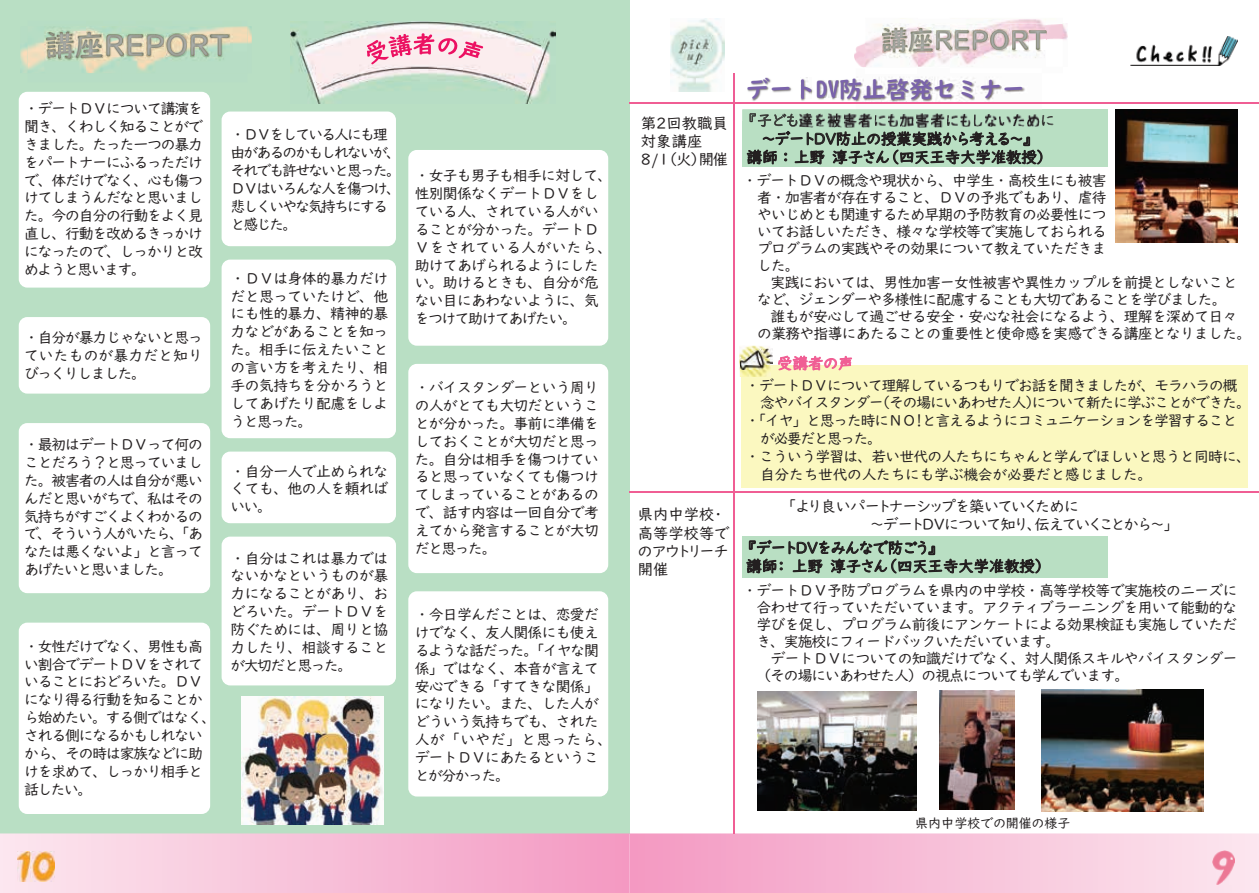
<style>
.page{position:relative;width:1259px;height:893px;background:#fff}
.page>*{position:absolute;margin:0;border:0;box-sizing:border-box;transform-origin:0 0}
.t1{font:23.25px "UD Digi Kyokasho N B";color:#7a63ab}
.t2{font:15.3px/18.3px "UD Digi Kyokasho NK R";color:#231f20}
.t3{font:14.85px/17.9px "UD Digi Kyokasho N R";letter-spacing:-.06em;color:#231f20;text-align:justify}
.t4{font:14.85px/17.9px "UD Digi Kyokasho N R";letter-spacing:-.08em;color:#231f20}
.t5{font:14.85px/17.9px "UD Digi Kyokasho N R";letter-spacing:-.13em;color:#231f20}
.t6{font:14.85px "UD Digi Kyokasho N R";letter-spacing:-.025em;color:#231f20}
.t7{font:14.85px "UD Digi Kyokasho N R";letter-spacing:-.1em;color:#231f20}
.t8{font:13.05px "UD Digi Kyokasho NK R";color:#231f20}
</style>
<div class="page">
<div style="left:0;top:0;width:629px;height:833px;background:#b9dfc4"></div>
<svg style="left:0;top:833px;width:1259px;height:60px;background:#f7bfd8"></svg>
<img style="left:1062px;top:24px;width:5px;height:16px">
<img style="left:854px;top:18px;width:50px;height:49px">
<div style="left:742px;top:536px;width:366px;height:42px;background:#b9dfc3"></div>
<div style="left:741px;top:365px;width:506px;height:122px;background:#fbf8c0"></div>
<div style="left:742px;top:109px;width:366px;height:58px;background:#b9dfc3"></div>
<svg style="left:746px;top:540px;width:294px;height:34px"></svg>
<img style="left:865px;top:19px;width:84px;height:48px">
<img style="left:882px;top:28px;width:36px;height:24px">
<img style="left:949px;top:19px;width:113px;height:46px">
<img style="left:918px;top:28px;width:14px;height:24px">
<img style="left:949px;top:30px;width:3px;height:20px">
<img style="left:936px;top:30px;width:13px;height:20px">
<img style="left:955px;top:30px;width:53px;height:20px">
<img style="left:1012px;top:30px;width:17px;height:20px">
<svg style="left:1045px;top:30px;width:1px;height:20px"></svg>
<img style="left:1029px;top:30px;width:16px;height:20px">
<hr style="left:629px;top:492px;width:630px;height:1px;background:#f05e94">
<hr style="left:734px;top:73px;width:1px;height:760px;background:#f05e94">
<img style="left:671px;top:19px;width:53px;height:72px">
<img style="left:731px;top:73px;width:93px;height:48px">
<img style="left:742px;top:109px;width:5px;height:12px">
<img style="left:734px;top:73px;width:1px;height:48px">
<img style="left:747px;top:78px;width:53px;height:21px">
<img style="left:800px;top:78px;width:11px;height:21px">
<img style="left:817px;top:81px;width:7px;height:17px">
<img style="left:832px;top:76px;width:210px;height:27px">
<img style="left:824px;top:80px;width:8px;height:23px">
<svg style="left:747px;top:109px;width:295px;height:56px"></svg>
<svg style="left:824px;top:81px;width:2px;height:17px"></svg>
<img style="left:832px;top:80px;width:6px;height:18px">
<img style="left:828px;top:80px;width:4px;height:18px">
<hr style="left:629px;top:103px;width:630px;height:1px;background:#f05e94">
<img style="left:758px;top:692px;width:158px;height:119px">
<img style="left:939px;top:691px;width:75px;height:119px">
<img style="left:1041px;top:690px;width:162px;height:121px">
<img style="left:1115px;top:109px;width:122px;height:134px">
<svg style="left:778px;top:356px;width:74px;height:15px"></svg>
<img style="left:739px;top:346px;width:30px;height:29px">
<img style="left:740px;top:349px;width:30px;height:28px">
<svg style="left:770px;top:349px;width:2px;height:20px"></svg>
<img style="left:741px;top:365px;width:29px;height:4px">
<img style="left:1130px;top:36px;width:107px;height:30px">
<img style="left:1212px;top:850px;width:22px;height:34px">
<img style="left:20px;top:26px;width:232px;height:44px">
<img style="left:28px;top:26px;width:219px;height:45px">
<img style="left:46px;top:32px;width:40px;height:27px">
<img style="left:86px;top:26px;width:35px;height:47px">
<img style="left:86px;top:32px;width:16px;height:27px">
<img style="left:121px;top:34px;width:3px;height:22px">
<img style="left:106px;top:34px;width:15px;height:22px">
<img style="left:127px;top:34px;width:17px;height:22px">
<img style="left:147px;top:34px;width:17px;height:22px">
<img style="left:166px;top:34px;width:21px;height:22px">
<img style="left:191px;top:34px;width:38px;height:22px">
<img style="left:241px;top:696px;width:142px;height:128px">
<img style="left:291px;top:22px;width:264px;height:82px">
<svg style="left:367px;top:33px;width:116px;height:31px;background:#f6afc6"></svg>
<img style="left:17px;top:852px;width:37px;height:29px">
<div style="left:19px;top:92px;width:191px;height:196px;background:#fff;border-radius:9px"></div>
<div style="left:222px;top:112px;width:174px;height:134px;background:#fff;border-radius:9px"></div>
<div style="left:222px;top:260px;width:174px;height:178px;background:#fff;border-radius:9px"></div>
<div style="left:222px;top:452px;width:174px;height:71px;background:#fff;border-radius:9px"></div>
<div style="left:222px;top:537px;width:174px;height:148px;background:#fff;border-radius:9px"></div>
<div style="left:408px;top:150px;width:200px;height:196px;background:#fff;border-radius:9px"></div>
<div style="left:408px;top:364px;width:200px;height:209px;background:#fff;border-radius:9px"></div>
<div style="left:408px;top:591px;width:200px;height:205px;background:#fff;border-radius:9px"></div>
<div style="left:19px;top:317px;width:191px;height:77px;background:#fff;border-radius:9px"></div>
<div style="left:19px;top:423px;width:191px;height:170px;background:#fff;border-radius:9px"></div>
<div style="left:19px;top:623px;width:191px;height:191px;background:#fff;border-radius:9px"></div>
<img style="left:799px;top:113px;width:171px;height:15px">
<p class="t3" style="left:24px;top:100px;width:180px">・デートＤＶについて講演を聞き、くわしく知ることができました。たった一つの暴力をパートナーにふるっただけで、体だけでなく、心も傷つけてしまうんだなと思いました。今の自分の行動をよく見直し、行動を改めるきっかけになったので、しっかりと改めようと思います。</p>
<p class="t3" style="left:24px;top:328px;width:180px">・自分が暴力じゃないと思っていたものが暴力だと知りびっくりしました。</p>
<p class="t3" style="left:24px;top:436px;width:180px">・最初はデートＤＶって何のことだろう？と思っていました。被害者の人は自分が悪いんだと思いがちで、私はその気持ちがすごくよくわかるので、そういう人がいたら、｢あなたは悪くないよ」と言ってあげたいと思いました。</p>
<p class="t4" style="left:24px;top:637px;width:194px">・女性だけでなく、男性も高い割合でデートＤＶをされていることにおどろいた。ＤＶになり得る行動を知ることから始めたい。する側ではなく、される側になるかもしれないから、その時は家族などに助けを求めて、しっかり相手と話したい。</p>
<p class="t5" style="left:230px;top:126px;width:172px">・ＤＶをしている人にも理由があるのかもしれないが、それでも許せないと思った。<br>ＤＶはいろんな人を傷つけ、悲しくいやな気持ちにすると感じた。</p>
<p class="t3" style="left:230px;top:269px;width:159px">・ＤＶは身体的暴力だけだと思っていたけど、他にも性的暴力、精神的暴力などがあることを知った。相手に伝えたいことの言い方を考えたり、相手の気持ちを分かろうとしてあげたり配慮をしようと思った。</p>
<p class="t3" style="left:230px;top:462px;width:159px">・自分一人で止められなくても、他の人を頼ればいい。</p>
<p class="t3" style="left:230px;top:549px;width:159px">・自分はこれは暴力ではないかなというものが暴力になることがあり、おどろいた。デートＤＶを防ぐためには、周りと協力したり、相談することが大切だと思った。</p>
<p class="t3" style="left:415px;top:167px;width:199px;text-align:left">・女子も男子も相手に対して、性別関係なくデートＤＶをしている人、されている人がいることが分かった。デートＤ<br>Ｖをされている人がいたら、助けてあげられるようにしたい。助けるときも、自分が危ない目にあわないように、気をつけて助けてあげたい。</p>
<p class="t3" style="left:415px;top:379px;width:186px">・バイスタンダーという周りの人がとても大切だということが分かった。事前に準備をしておくことが大切だと思った。自分は相手を傷つけていると思っていなくても傷つけてしまっていることがあるので、話す内容は一回自分で考えてから発言することが大切だと思った。</p>
<p class="t3" style="left:415px;top:606px;width:199px;text-align:left">・今日学んだことは、恋愛だけでなく、友人関係にも使えるような話だった。｢イヤな関係」ではなく、本音が言えて安心できる「すてきな関係」になりたい。また、した人がどういう気持ちでも、された人が「いやだ」と思ったら、デートＤＶにあたるということが分かった。</p>
<p class="t2" style="left:641px;top:114px;width:89px">第２回教職員対象講座<br>８/１（火）開催</p>
<h1 class="t1" style="left:746px;top:75px;width:281px">デートDV防止啓発セミナー</h1>
<p class="t2" style="left:746px;top:111px;width:54px">『子ども</p>
<p class="t2" style="left:1040px;top:111px;width:15px">に</p>
<p class="t2" style="left:746px;top:130px;width:301px;text-align:center">～デートDV防止の授業実践から考える～』<br>講師：上野淳子さん（四天王寺大学准教授）</p>
<p class="t3" style="left:742px;top:172px;width:366px">・デートＤＶの概念や現状から、中学生・高校生にも被害</p>
<p class="t3" style="left:757px;top:189px;width:351px">者・加害者が存在すること、ＤＶの予兆でもあり、虐待</p>
<p class="t3" style="left:757px;top:206px;width:351px">やいじめとも関連するため早期の予防教育の必要性につ</p>
<p class="t3" style="left:757px;top:223px;width:351px">いてお話しいただき、様々な学校等で実施しておられる</p>
<p class="t3" style="left:757px;top:240px;width:351px">プログラムの実践やその効果について教えていただきま</p>
<p class="t3" style="left:757px;top:257px;width:44px">した。</p>
<p class="t3" style="left:742px;top:274px;width:497px">　　実践においては、男性加害ー女性被害や異性カップルを前提としないこと</p>
<p class="t3" style="left:757px;top:291px;width:471px">など、ジェンダーや多様性に配慮することも大切であることを学びました。</p>
<p class="t3" style="left:742px;top:308px;width:497px">　　誰もが安心して過ごせる安全・安心な社会になるよう、理解を深めて日々</p>
<p class="t3" style="left:757px;top:325px;width:495px">の業務や指導にあたることの重要性と使命感を実感できる講座となりました。</p>
<p class="t3" style="left:745px;top:376px;width:494px">・デートＤＶについて理解しているつもりでお話を聞きましたが、モラハラの概</p>
<p class="t3" style="left:760px;top:394px;width:492px">念やバイスタンダー(その場にいあわせた人)について新たに学ぶことができた。</p>
<p class="t4" style="left:745px;top:412px;width:494px">・｢イヤ」と思った時にＮＯ!と言えるようにコミュニケーションを学習すること</p>
<p class="t7" style="left:760px;top:430px;width:124px">が必要だと思った。</p>
<p class="t3" style="left:745px;top:448px;width:507px">・こういう学習は、若い世代の人たちにちゃんと学んでほしいと思うと同時に、</p>
<p class="t6" style="left:760px;top:466px;width:394px">自分たち世代の人たちにも学ぶ機会が必要だと感じました。</p>
<p class="t2" style="left:638px;top:506px;width:93px">県内中学校・高等学校等でのアウトリーチ開催</p>
<p class="t2" style="left:871px;top:497px;width:304px;text-indent:-84px">「より良いパートナーシップを築いていくために<br>～デートDVについて知り、伝えていくことから～」</p>
<p class="t2" style="left:746px;top:539px;width:299px">『デートDVをみんなで防ごう』<br>講師：上野淳子さん（四天王寺大学准教授）</p>
<p class="t3" style="left:742px;top:582px;width:497px">・デートＤＶ予防プログラムを県内の中学校・高等学校等で実施校のニーズに</p>
<p class="t3" style="left:756px;top:599px;width:482px">合わせて行っていただいています。アクティブラーニングを用いて能動的な</p>
<p class="t3" style="left:756px;top:616px;width:482px">学びを促し、プログラム前後にアンケートによる効果検証も実施していただ</p>
<p class="t3" style="left:756px;top:633px;width:305px">き、実施校にフィードバックいただいています。</p>
<p class="t3" style="left:742px;top:650px;width:497px">　　デートＤＶについての知識だけでなく、対人関係スキルやバイスタンダー</p>
<p class="t3" style="left:756px;top:667px;width:374px">（その場にいあわせた人）の視点についても学んでいます。</p>
<p class="t8" style="left:915px;top:816px;width:157px">県内中学校での開催の様子</p>
</div>
